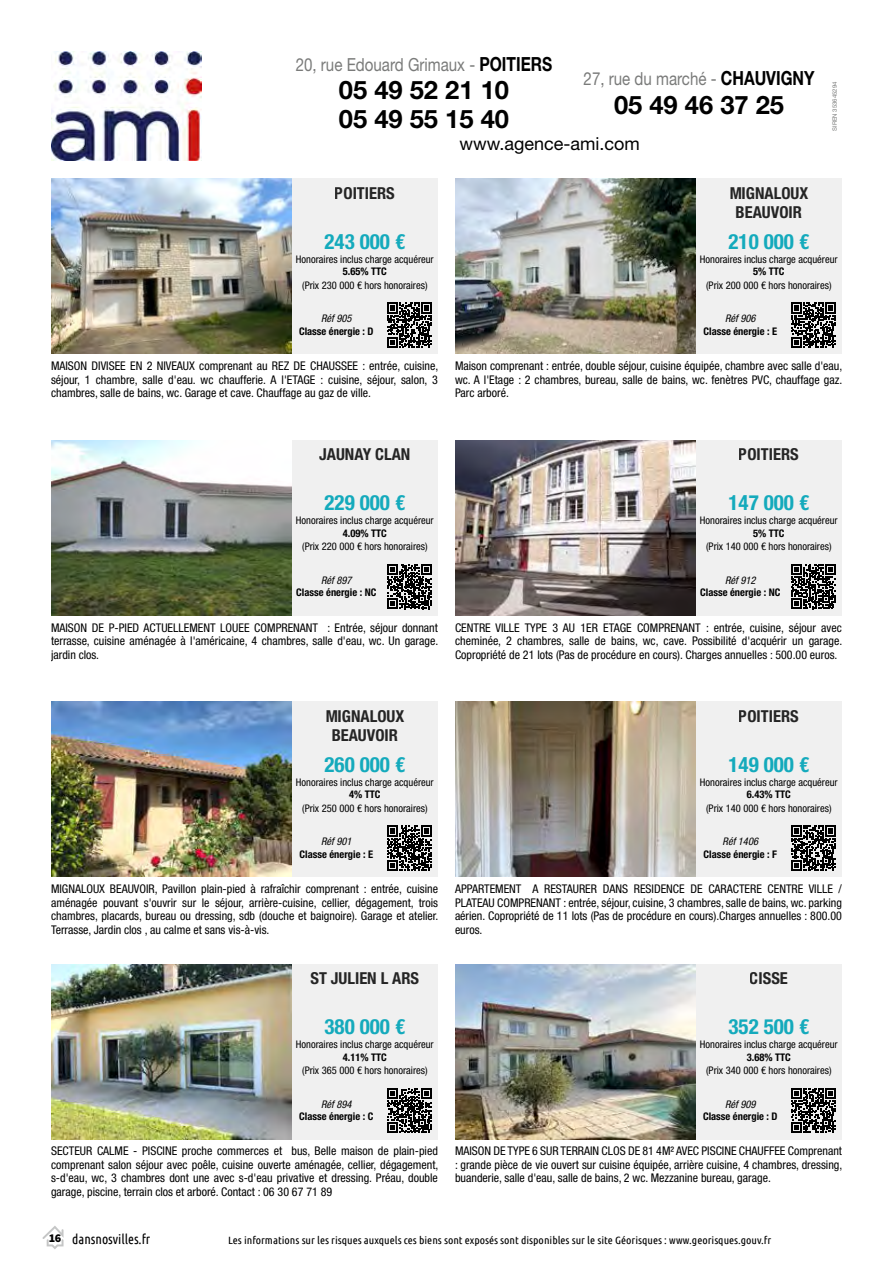
<style>
.page{position:relative;width:893px;height:1263px;background:#fff}
.page>*{position:absolute;margin:0;border:0;box-sizing:border-box;transform-origin:0 0}
.t1{font:700 25.5px/28.2px "Helvetica Neue LT Std";color:#000}
.t2{font:700 condensed 21px "Helvetica Neue LT Std";color:#14aabc}
.t3{font:18px "Helvetica Neue LT Std";color:#7a7b7a;scale:.84 1}
.t4{font:18px "Helvetica Neue LT Std";color:#000}
.t5{font:700 condensed 16.5px/19.5px "Helvetica Neue LT Std";color:#000;text-align:center}
.t6{font:13.5px "Ubuntu Condensed";color:#000}
.t7{font:condensed 12px/13.5px "Helvetica Neue LT Std";color:#000;text-align:justify}
.t8{font:condensed 10.5px "Helvetica Neue LT Std";color:#000}
.t9{font:700 condensed 10.5px "Helvetica Neue LT Std";color:#000}
.t10{font:10.5px "Ubuntu Condensed";color:#000;scale:1.1 1}
.t11{font:italic condensed 10.5px "Helvetica Neue LT Std";color:#000}
.t12{font:6px "Helvetica Neue LT Std";color:#7a7b7a}
.s1{font-weight:700;font-size:19.5px;color:#000}
.s2{font-family:"Source Sans Pro";font-weight:900;font-size:12px}
</style>
<div class="page">
<svg style="left:42px;top:1226px;width:22px;height:23px"></svg>
<div style="left:292px;top:179px;width:146px;height:175px;background:#f0f0f0"></div>
<div style="left:292px;top:440px;width:146px;height:175px;background:#f0f0f0"></div>
<div style="left:696px;top:179px;width:146px;height:175px;background:#f0f0f0"></div>
<div style="left:696px;top:440px;width:146px;height:175px;background:#f0f0f0"></div>
<div style="left:292px;top:702px;width:146px;height:175px;background:#f0f0f0"></div>
<div style="left:292px;top:964px;width:146px;height:175px;background:#f0f0f0"></div>
<div style="left:696px;top:702px;width:146px;height:175px;background:#f0f0f0"></div>
<div style="left:696px;top:964px;width:146px;height:175px;background:#f0f0f0"></div>
<img style="left:51px;top:179px;width:241px;height:175px">
<img style="left:51px;top:440px;width:241px;height:175px">
<img style="left:455px;top:179px;width:241px;height:175px">
<img style="left:455px;top:440px;width:241px;height:175px">
<img style="left:51px;top:702px;width:241px;height:175px">
<img style="left:51px;top:964px;width:241px;height:175px">
<img style="left:455px;top:702px;width:241px;height:175px">
<img style="left:455px;top:964px;width:241px;height:175px">
<svg style="left:387px;top:303px;width:45px;height:45px"></svg>
<svg style="left:387px;top:564px;width:45px;height:45px"></svg>
<svg style="left:791px;top:303px;width:45px;height:45px"></svg>
<svg style="left:791px;top:564px;width:45px;height:45px"></svg>
<svg style="left:387px;top:826px;width:45px;height:45px"></svg>
<svg style="left:387px;top:1088px;width:45px;height:45px"></svg>
<svg style="left:791px;top:826px;width:45px;height:45px"></svg>
<svg style="left:791px;top:1088px;width:45px;height:45px"></svg>
<img style="left:52px;top:52px;width:149px;height:109px">
<h3 class="t3" style="left:296px;top:54px;width:307px">20, rue Edouard Grimaux - <span class="s1">POITIERS</span></h3>
<h1 class="t1" style="left:339px;top:76px;width:172px">05 49 52 21 10<br>05 49 55 15 40</h1>
<h3 class="t3" style="left:584px;top:68px;width:276px">27, rue du marché - <span class="s1">CHAUVIGNY</span></h3>
<h1 class="t1" style="left:614px;top:90px;width:172px">05 49 46 37 25</h1>
<h3 class="t4" style="left:459px;top:133px;width:182px">www.agence-ami.com</h3>
<p class="t12" style="left:831px;top:131px;width:51px;rotate:-90deg">SIREN 353645294</p>
<h3 class="t5" style="left:335px;top:183px;width:61px">POITIERS</h3>
<h2 class="t2" style="left:324px;top:229px;width:82px">243 000 €</h2>
<p class="t8" style="left:296px;top:253px;width:139px">Honoraires inclus charge acquéreur</p>
<h3 class="t5" style="left:729px;top:183px;width:80px">MIGNALOUX<br>BEAUVOIR</h3>
<h2 class="t2" style="left:728px;top:229px;width:82px">210 000 €</h2>
<p class="t8" style="left:700px;top:253px;width:139px">Honoraires inclus charge acquéreur</p>
<p class="t9" style="left:343px;top:265px;width:46px">5.65% TTC</p>
<p class="t8" style="left:302px;top:279px;width:127px">(Prix 230 000 € hors honoraires)</p>
<p class="t9" style="left:753px;top:265px;width:33px">5% TTC</p>
<p class="t8" style="left:706px;top:279px;width:127px">(Prix 200 000 € hors honoraires)</p>
<p class="t11" style="left:321px;top:312px;width:32px">Réf 905</p>
<p class="t9" style="left:299px;top:325px;width:76px">Classe énergie : D</p>
<p class="t11" style="left:725px;top:312px;width:32px">Réf 906</p>
<p class="t9" style="left:703px;top:325px;width:75px">Classe énergie : E</p>
<p class="t7" style="left:51px;top:359px;width:389px">MAISON DIVISEE EN 2 NIVEAUX comprenant au REZ DE CHAUSSEE : entrée, cuisine, séjour, 1 chambre, salle d'eau. wc chaufferie. A l'ETAGE : cuisine, séjour, salon, 3 chambres, salle de bains, wc. Garage et cave. Chauffage au gaz de ville.</p>
<p class="t7" style="left:455px;top:359px;width:389px">Maison comprenant : entrée, double séjour, cuisine équipée, chambre avec salle d'eau, wc. A l'Etage : 2 chambres, bureau, salle de bains, wc. fenètres PVC, chauffage gaz.<br>Parc arboré.</p>
<h3 class="t5" style="left:319px;top:445px;width:93px">JAUNAY CLAN</h3>
<h2 class="t2" style="left:324px;top:490px;width:82px">229 000 €</h2>
<p class="t8" style="left:296px;top:514px;width:139px">Honoraires inclus charge acquéreur</p>
<h3 class="t5" style="left:739px;top:445px;width:61px">POITIERS</h3>
<h2 class="t2" style="left:728px;top:490px;width:82px">147 000 €</h2>
<p class="t8" style="left:700px;top:514px;width:139px">Honoraires inclus charge acquéreur</p>
<p class="t9" style="left:343px;top:527px;width:46px">4.09% TTC</p>
<p class="t8" style="left:302px;top:540px;width:127px">(Prix 220 000 € hors honoraires)</p>
<p class="t9" style="left:753px;top:527px;width:33px">5% TTC</p>
<p class="t8" style="left:706px;top:540px;width:127px">(Prix 140 000 € hors honoraires)</p>
<p class="t11" style="left:321px;top:574px;width:32px">Réf 897</p>
<p class="t9" style="left:296px;top:586px;width:82px">Classe énergie : NC</p>
<p class="t11" style="left:725px;top:574px;width:32px">Réf 912</p>
<p class="t9" style="left:700px;top:586px;width:82px">Classe énergie : NC</p>
<p class="t7" style="left:51px;top:620px;width:389px">MAISON DE P-PIED ACTUELLEMENT LOUEE COMPRENANT : Entrée, séjour donnant terrasse, cuisine aménagée à l'américaine, 4 chambres, salle d'eau, wc. Un garage. jardin clos.</p>
<p class="t7" style="left:455px;top:620px;width:389px">CENTRE VILLE TYPE 3 AU 1ER ETAGE COMPRENANT : entrée, cuisine, séjour avec cheminée, 2 chambres, salle de bains, wc, cave. Possibilité d'acquérir un garage.<br>Copropriété de 21 lots (Pas de procédure en cours). Charges annuelles : 500.00 euros.</p>
<h3 class="t5" style="left:325px;top:706px;width:80px">MIGNALOUX<br>BEAUVOIR</h3>
<h2 class="t2" style="left:324px;top:752px;width:82px">260 000 €</h2>
<p class="t8" style="left:296px;top:776px;width:139px">Honoraires inclus charge acquéreur</p>
<h3 class="t5" style="left:739px;top:706px;width:61px">POITIERS</h3>
<h2 class="t2" style="left:728px;top:752px;width:82px">149 000 €</h2>
<p class="t8" style="left:700px;top:776px;width:139px">Honoraires inclus charge acquéreur</p>
<p class="t9" style="left:349px;top:788px;width:33px">4% TTC</p>
<p class="t8" style="left:302px;top:802px;width:127px">(Prix 250 000 € hors honoraires)</p>
<p class="t9" style="left:747px;top:788px;width:46px">6.43% TTC</p>
<p class="t8" style="left:706px;top:802px;width:127px">(Prix 140 000 € hors honoraires)</p>
<p class="t11" style="left:321px;top:835px;width:32px">Réf 901</p>
<p class="t9" style="left:300px;top:848px;width:75px">Classe énergie : E</p>
<p class="t11" style="left:723px;top:835px;width:37px">Réf 1406</p>
<p class="t9" style="left:704px;top:848px;width:75px">Classe énergie : F</p>
<p class="t7" style="left:51px;top:882px;width:389px">MIGNALOUX BEAUVOIR, Pavillon plain-pied à rafraîchir comprenant : entrée, cuisine aménagée pouvant s'ouvrir sur le séjour, arrière-cuisine, cellier, dégagement, trois chambres, placards, bureau ou dressing, sdb (douche et baignoire). Garage et atelier.<br>Terrasse, Jardin clos , au calme et sans vis-à-vis.</p>
<p class="t7" style="left:455px;top:882px;width:388px">APPARTEMENT A RESTAURER DANS RESIDENCE DE CARACTERE CENTRE VILLE / PLATEAU COMPRENANT : entrée, séjour, cuisine, 3 chambres, salle de bains, wc. parking aérien. Copropriété de 11 lots (Pas de procédure en cours).Charges annuelles : 800.00 euros.</p>
<h3 class="t5" style="left:310px;top:968px;width:110px">ST JULIEN L ARS</h3>
<h2 class="t2" style="left:324px;top:1014px;width:82px">380 000 €</h2>
<p class="t8" style="left:296px;top:1038px;width:139px">Honoraires inclus charge acquéreur</p>
<h3 class="t5" style="left:750px;top:968px;width:40px">CISSE</h3>
<h2 class="t2" style="left:728px;top:1014px;width:82px">352 500 €</h2>
<p class="t8" style="left:700px;top:1038px;width:139px">Honoraires inclus charge acquéreur</p>
<p class="t9" style="left:343px;top:1051px;width:46px">4.11% TTC</p>
<p class="t8" style="left:302px;top:1064px;width:127px">(Prix 365 000 € hors honoraires)</p>
<p class="t9" style="left:747px;top:1051px;width:46px">3.68% TTC</p>
<p class="t8" style="left:706px;top:1064px;width:127px">(Prix 340 000 € hors honoraires)</p>
<p class="t11" style="left:321px;top:1098px;width:32px">Réf 894</p>
<p class="t9" style="left:299px;top:1110px;width:76px">Classe énergie : C</p>
<p class="t11" style="left:725px;top:1098px;width:32px">Réf 909</p>
<p class="t9" style="left:703px;top:1110px;width:76px">Classe énergie : D</p>
<p class="t7" style="left:51px;top:1144px;width:389px">SECTEUR CALME - PISCINE proche commerces et bus, Belle maison de plain-pied comprenant salon séjour avec poêle, cuisine ouverte aménagée, cellier, dégagement, s-d'eau, wc, 3 chambres dont une avec s-d'eau privative et dressing. Préau, double garage, piscine, terrain clos et arboré. Contact : 06 30 67 71 89</p>
<p class="t7" style="left:455px;top:1144px;width:389px">MAISON DE TYPE 6 SUR TERRAIN CLOS DE 81 4M² AVEC PISCINE CHAUFFEE Comprenant : grande pièce de vie ouvert sur cuisine équipée, arrière cuisine, 4 chambres, dressing, buanderie, salle d'eau, salle de bains, 2 wc. Mezzanine bureau, garage.</p>
<p class="t6" style="left:49px;top:1230px;width:103px"><span class="s2">16</span> dansnosvilles.fr</p>
<p class="t10" style="left:228px;top:1233px;width:495px">Les informations sur les risques auxquels ces biens sont exposés sont disponibles sur le site Géorisques : www.georisques.gouv.fr</p>
</div>
